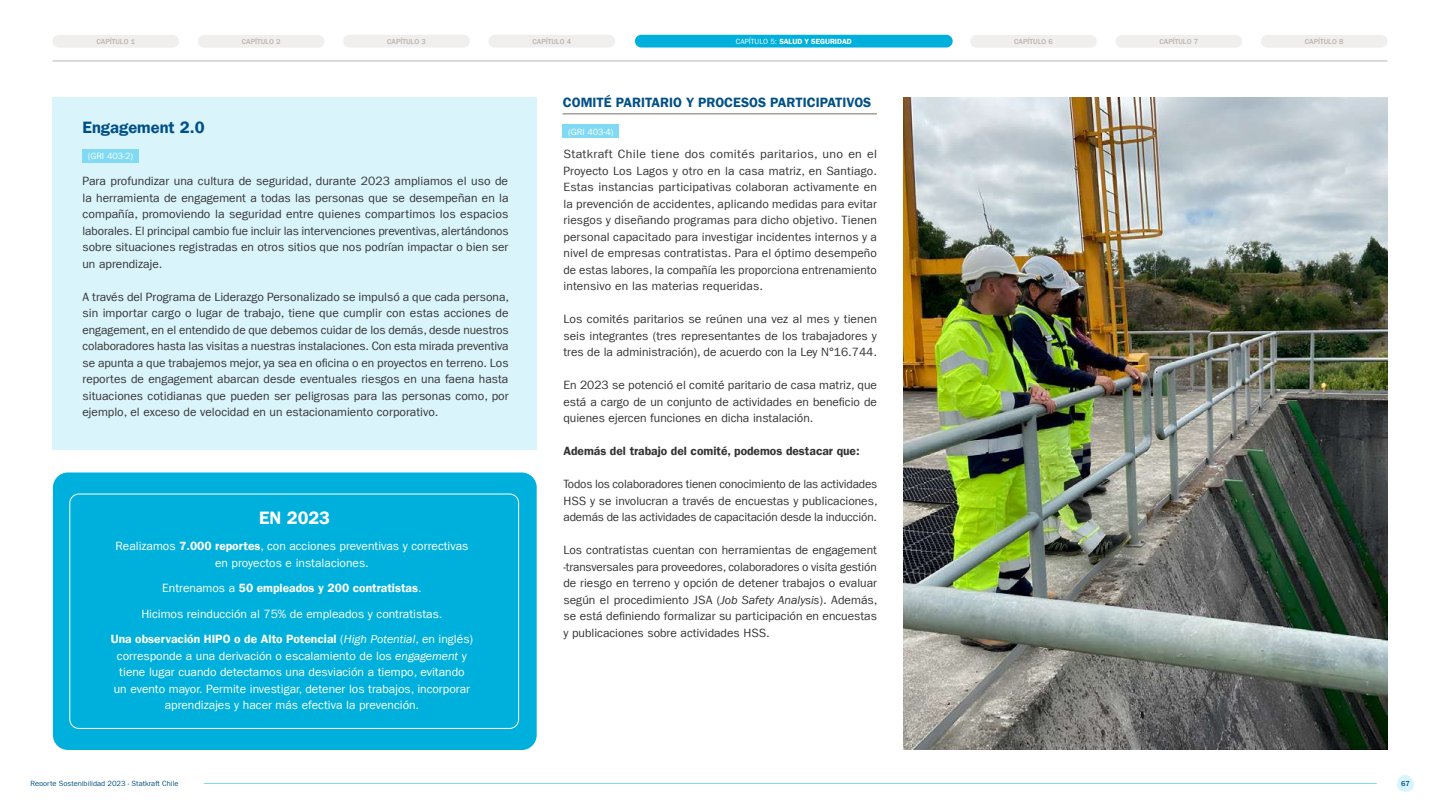
<style>
.page{position:relative;width:1440px;height:810px;background:#fff}
.page>*{position:absolute;margin:0;border:0;box-sizing:border-box;transform-origin:0 0}
.t1{font:18px "Franklin Gothic LT Com Dm";color:#fff}
.t2{font:16.5px "Franklin Gothic LT Com Dm";color:#005088}
.t3{font:13.5px "Franklin Gothic LT Com Dm";color:#005088}
.t4{font:12px/16.5px "Franklin Gothic LT Com";color:#333;text-align:justify}
.t5{font:12px/16.5px "Franklin Gothic LT Com";color:#fff;text-align:center}
.t6{font:12px "Franklin Gothic LT Com Dm";color:#fff}
.t7{font:12px "Franklin Gothic LT Com Dm";color:#333}
.t8{font:9px "Franklin Gothic LT Com";color:#fff}
.t9{font:500 7.5px "Franklin Gothic LT Com";color:#bbb3b0}
.t10{font:7.5px "Franklin Gothic LT Com";color:#005088}
.t11{font:7.5px "Franklin Gothic LT Com Dm";color:#fff}
.t12{font:500 7.5px "Franklin Gothic LT Com";color:#005088}
.s1{font-family:"Franklin Gothic LT Com"}
.s2{font-family:"Franklin Gothic LT Com Dm"}
.s3{font-family:"Franklin Gothic LT Com";font-style:italic}
.s4{font-style:italic}
</style>
<div class="page">
<svg style="left:1397px;top:775px;width:17px;height:17px"></svg>
<hr style="left:204px;top:783px;width:1173px;height:1px;background:#80daf3">
<hr style="left:52px;top:61px;width:1336px;height:1px;background:#bbb3b0">
<div style="left:488px;top:35px;width:127px;height:13px;background:#f0efee;border-radius:6px"></div>
<div style="left:635px;top:35px;width:318px;height:13px;background:#00b0dc;border-radius:6px"></div>
<div style="left:343px;top:35px;width:127px;height:13px;background:#f0efee;border-radius:6px"></div>
<div style="left:52px;top:35px;width:127px;height:13px;background:#f0efee;border-radius:6px"></div>
<div style="left:198px;top:35px;width:126px;height:13px;background:#f0efee;border-radius:6px"></div>
<div style="left:970px;top:35px;width:127px;height:13px;background:#f0efee;border-radius:6px"></div>
<div style="left:1116px;top:35px;width:126px;height:13px;background:#f0efee;border-radius:6px"></div>
<div style="left:1261px;top:35px;width:127px;height:13px;background:#f0efee;border-radius:6px"></div>
<div style="left:53px;top:472px;width:484px;height:278px;background:#00b0dc;border-radius:15px"></div>
<div style="left:69px;top:494px;width:450px;height:235px;border:1px solid #fff;border-radius:9px"></div>
<div style="left:52px;top:98px;width:485px;height:352px;background:#daf4fc"></div>
<div style="left:82px;top:149px;width:57px;height:14px;background:#80daf3"></div>
<div style="left:563px;top:125px;width:56px;height:13px;background:#80daf3"></div>
<hr style="left:563px;top:114px;width:314px;height:1px;background:#786e69">
<img style="left:903px;top:98px;width:485px;height:652px">
<p class="t9" style="left:97px;top:37px;width:40px">CAPÍTULO 1</p>
<p class="t9" style="left:242px;top:37px;width:40px">CAPÍTULO 2</p>
<p class="t9" style="left:387px;top:37px;width:40px">CAPÍTULO 3</p>
<p class="t9" style="left:532px;top:37px;width:40px">CAPÍTULO 4</p>
<p class="t11" style="left:736px;top:37px;width:117px"><span class="s1">CAPÍTULO 5:</span> SALUD Y SEGURIDAD</p>
<p class="t9" style="left:1014px;top:37px;width:40px">CAPÍTULO 6</p>
<p class="t9" style="left:1160px;top:37px;width:40px">CAPÍTULO 7</p>
<p class="t9" style="left:1305px;top:37px;width:40px">CAPÍTULO 8</p>
<h2 class="t2" style="left:82px;top:117px;width:124px">Engagement 2.0</h2>
<p class="t8" style="left:88px;top:151px;width:47px">(GRI 403-2)</p>
<p class="t4" style="left:82px;top:173px;width:428px">Para profundizar una cultura de seguridad, durante 2023 ampliamos el uso de la herramienta de engagement a todas las personas que se desempeñan en la compañía, promoviendo la seguridad entre quienes compartimos los espacios laborales. El principal cambio fue incluir las intervenciones preventivas, alertándonos sobre situaciones registradas en otros sitios que nos podrían impactar o bien ser un aprendizaje.</p>
<p class="t4" style="left:82px;top:289px;width:428px">A través del Programa de Liderazgo Personalizado se impulsó a que cada persona, sin importar cargo o lugar de trabajo, tiene que cumplir con estas acciones de engagement, en el entendido de que debemos cuidar de los demás, desde nuestros colaboradores hasta las visitas a nuestras instalaciones. Con esta mirada preventiva se apunta a que trabajemos mejor, ya sea en oficina o en proyectos en terreno. Los reportes de engagement abarcan desde eventuales riesgos en una faena hasta situaciones cotidianas que pueden ser peligrosas para las personas como, por ejemplo, el exceso de velocidad en un estacionamiento corporativo.</p>
<h1 class="t1" style="left:259px;top:507px;width:72px">EN 2023</h1>
<p class="t5" style="left:115px;top:538px;width:355px">Realizamos <span class="s2">7.000 reportes</span>, con acciones preventivas y correctivas en proyectos e instalaciones.</p>
<p class="t6" style="left:162px;top:581px;width:261px"><span class="s1">Entrenamos a</span> 50 empleados y 200 contratistas<span class="s1">.</span></p>
<p class="t5" style="left:141px;top:606px;width:303px">Hicimos reinducción al 75% de empleados y contratistas.</p>
<p class="t6" style="left:111px;top:632px;width:364px">Una observación HIPO o de Alto Potencial <span class="s1">(</span><span class="s3">High Potential</span><span class="s1">, en inglés)</span></p>
<p class="t5" style="left:114px;top:648px;width:358px">corresponde a una derivación o escalamiento de los <span class="s4">engagement</span> y tiene lugar cuando detectamos una desviación a tiempo, evitando un evento mayor. Permite investigar, detener los trabajos, incorporar aprendizajes y hacer más efectiva la prevención.</p>
<p class="t3" style="left:563px;top:94px;width:310px">COMITÉ PARITARIO Y PROCESOS PARTICIPATIVOS</p>
<p class="t8" style="left:568px;top:126px;width:47px">(GRI 403-4)</p>
<p class="t4" style="left:563px;top:146px;width:315px">Statkraft Chile tiene dos comités paritarios, uno en el Proyecto Los Lagos y otro en la casa matriz, en Santiago.<br>Estas instancias participativas colaboran activamente en la prevención de accidentes, aplicando medidas para evitar riesgos y diseñando programas para dicho objetivo. Tienen personal capacitado para investigar incidentes internos y a nivel de empresas contratistas. Para el óptimo desempeño de estas labores, la compañía les proporciona entrenamiento intensivo en las materias requeridas.</p>
<p class="t4" style="left:563px;top:311px;width:315px">Los comités paritarios se reúnen una vez al mes y tienen seis integrantes (tres representantes de los trabajadores y tres de la administración), de acuerdo con la Ley N°16.744.</p>
<p class="t4" style="left:563px;top:377px;width:315px">En 2023 se potenció el comité paritario de casa matriz, que está a cargo de un conjunto de actividades en beneficio de quienes ejercen funciones en dicha instalación.</p>
<p class="t7" style="left:563px;top:444px;width:298px">Además del trabajo del comité, podemos destacar que:</p>
<p class="t4" style="left:563px;top:476px;width:316px">Todos los colaboradores tienen conocimiento de las actividades HSS y se involucran a través de encuestas y publicaciones, además de las actividades de capacitación desde la inducción.</p>
<p class="t4" style="left:563px;top:542px;width:316px">Los contratistas cuentan con herramientas de engagement -transversales para proveedores, colaboradores o visita gestión de riesgo en terreno y opción de detener trabajos o evaluar según el procedimiento JSA (<span class="s4">Job Safety Analysis</span>). Además, se está definiendo formalizar su participación en encuestas y publicaciones sobre actividades HSS.</p>
<p class="t10" style="left:30px;top:779px;width:150px">Reporte Sostenibilidad 2023 - Statkraft Chile</p>
<p class="t12" style="left:1401px;top:780px;width:10px">67</p>
</div>
